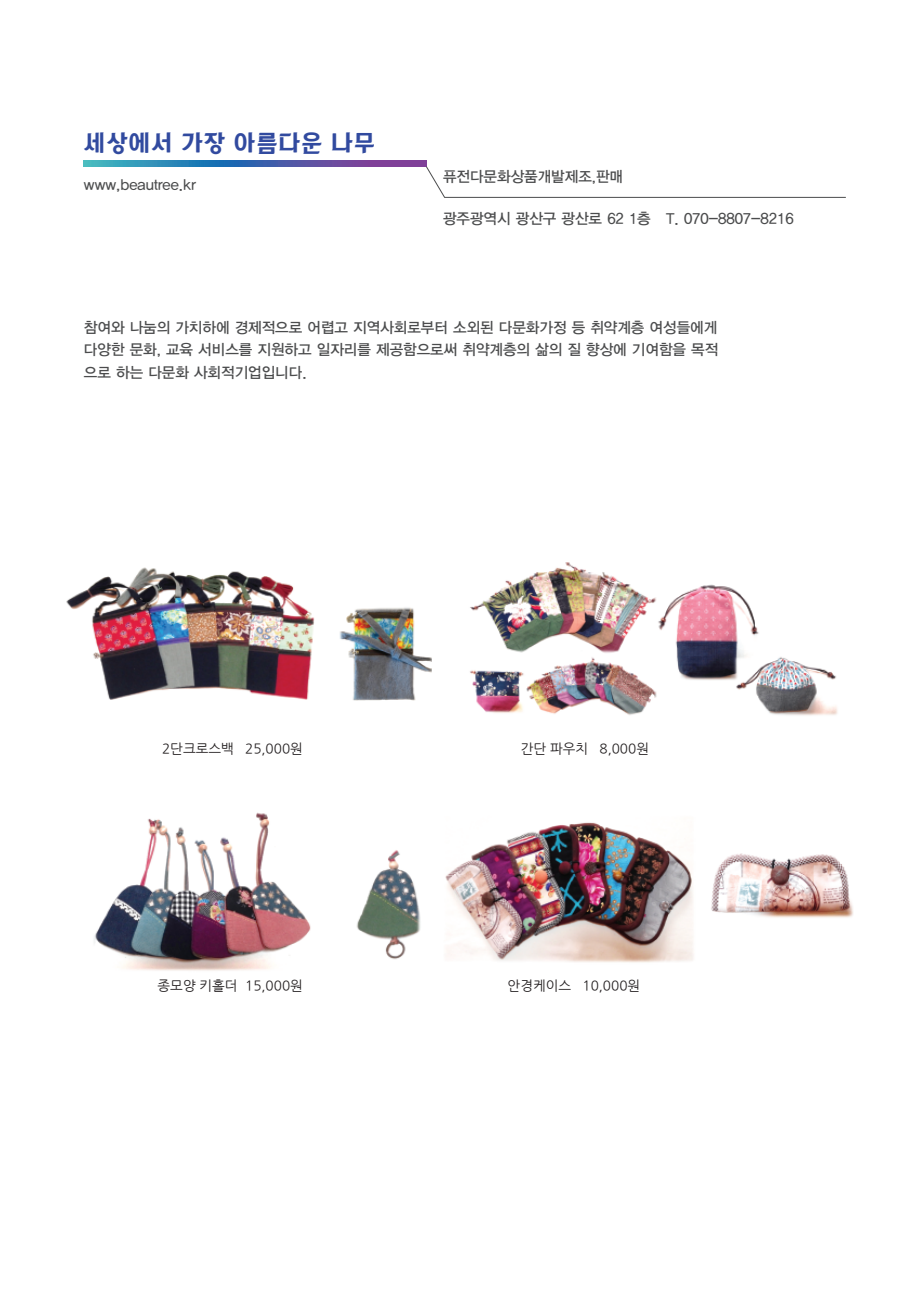
<style>
.page{position:relative;width:919px;height:1289px;background:#fff}
.page>*{position:absolute;margin:0;border:0;box-sizing:border-box;transform-origin:0 0}
.t1{font:24px "TT Hayanbaram R";letter-spacing:.04em;color:#314a9f}
.t2{font:15px/22.5px "YDIYGO330";color:#4b4c4d;text-align:justify}
.t3{font:13.5px "Nanum Gothic";color:#231f20}
</style>
<div class="page">
<svg style="left:84px;top:161px;width:342px;height:5px;background:#496bab"></svg>
<svg style="left:425px;top:166px;width:421px;height:32px"></svg>
<img style="left:470px;top:562px;width:368px;height:154px">
<img style="left:66px;top:567px;width:365px;height:134px">
<img style="left:94px;top:812px;width:327px;height:159px">
<img style="left:445px;top:822px;width:408px;height:141px">
<h1 class="t1" style="left:84px;top:130px;width:293px">세상에서 가장 아름다운 나무</h1>
<p class="t2" style="left:84px;top:173px;width:114px">www,beautree.kr</p>
<p class="t2" style="left:443px;top:166px;width:182px">퓨전다문화상품개발제조,판매</p>
<p class="t2" style="left:443px;top:208px;width:352px">광주광역시 광산구 광산로 62 1층 T. 070-8807-8216</p>
<p class="t2" style="left:84px;top:316px;width:635px">참여와 나눔의 가치하에 경제적으로 어렵고 지역사회로부터 소외된 다문화가정 등 취약계층 여성들에게 다양한 문화, 교육 서비스를 지원하고 일자리를 제공함으로써 취약계층의 삶의 질 향상에 기여함을 목적 으로 하는 다문화 사회적기업입니다.</p>
<p class="t3" style="left:162px;top:741px;width:142px">2단크로스백 25,000원</p>
<p class="t3" style="left:521px;top:741px;width:130px">간단 파우치 8,000원</p>
<p class="t3" style="left:158px;top:978px;width:147px">종모양 키홀더 15,000원</p>
<p class="t3" style="left:507px;top:978px;width:134px">안경케이스 10,000원</p>
</div>
